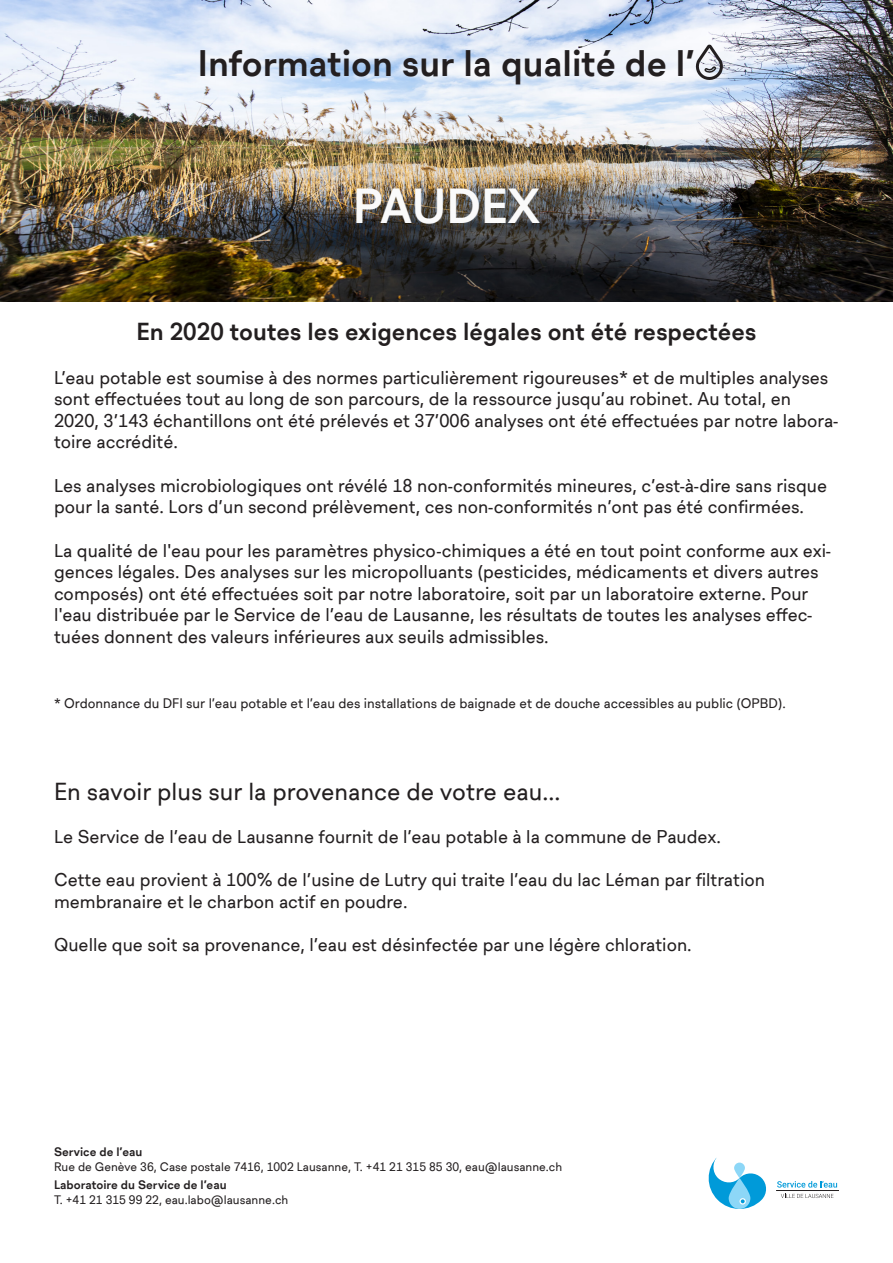
<style>
.page{position:relative;width:893px;height:1263px;background:#fff}
.page>*{position:absolute;margin:0;border:0;box-sizing:border-box;transform-origin:0 0}
.t1{font:700 48px "Lausanne";color:#fafafa}
.t2{font:700 36px "Lausanne";color:#231f20}
.t3{font:700 24px "Lausanne";color:#231f20}
.t4{font:24px "Lausanne";color:#231f20}
.t5{font:18px/21.6px "Lausanne";color:#231f20}
.t6{font:13.5px "Lausanne";color:#231f20}
.t7{font:12px "Lausanne";color:#231f20}
.t8{font:700 12px "Lausanne";color:#231f20}
</style>
<div class="page">
<svg style="left:708px;top:1158px;width:58px;height:51px"></svg>
<svg style="left:734px;top:1162px;width:11px;height:16px"></svg>
<svg style="left:777px;top:1181px;width:60px;height:6px"></svg>
<svg style="left:781px;top:1194px;width:52px;height:4px"></svg>
<hr style="left:776px;top:1190px;width:63px;height:1px;background:#231f20">
<img style="left:0;top:0;width:893px;height:301px">
<svg style="left:696px;top:42px;width:30px;height:42px"></svg>
<p class="t2" style="left:198px;top:37px;width:499px">Information sur la qualité de l’</p>
<p class="t1" style="left:353px;top:171px;width:189px">PAUDEX</p>
<p class="t3" style="left:136px;top:315px;width:621px">En 2020 toutes les exigences légales ont été respectées</p>
<p class="t5" style="left:54px;top:367px;width:785px">L’eau potable est soumise à des normes particulièrement rigoureuses* et de multiples analyses sont effectuées tout au long de son parcours, de la ressource jusqu’au robinet. Au total, en 2020, 3’143 échantillons ont été prélevés et 37’006 analyses ont été effectuées par notre labora&shy;toire accrédité.</p>
<p class="t5" style="left:54px;top:475px;width:775px">Les analyses microbiologiques ont révélé 18 non-conformités mineures, c’est-à-dire sans risque pour la santé. Lors d’un second prélèvement, ces non-conformités n’ont pas été confirmées.</p>
<p class="t5" style="left:54px;top:540px;width:778px">La qualité de l'eau pour les paramètres physico-chimiques a été en tout point conforme aux exi&shy;gences légales. Des analyses sur les micropolluants (pesticides, médicaments et divers autres composés) ont été effectuées soit par notre laboratoire, soit par un laboratoire externe. Pour l'eau distribuée par le Service de l’eau de Lausanne, les résultats de toutes les analyses effec&shy;tuées donnent des valeurs inférieures aux seuils admissibles.</p>
<p class="t6" style="left:54px;top:693px;width:733px">* Ordonnance du DFI sur l’eau potable et l’eau des installations de baignade et de douche accessibles au public (OPBD).</p>
<p class="t4" style="left:54px;top:774px;width:508px">En savoir plus sur la provenance de votre eau...</p>
<p class="t5" style="left:54px;top:827px;width:668px">Le Service de l’eau de Lausanne fournit de l’eau potable à la commune de Paudex.</p>
<p class="t5" style="left:54px;top:870px;width:712px">Cette eau provient à 100% de l’usine de Lutry qui traite l’eau du lac Léman par filtration membranaire et le charbon actif en poudre.</p>
<p class="t5" style="left:54px;top:935px;width:639px">Quelle que soit sa provenance, l’eau est désinfectée par une légère chloration.</p>
<p class="t8" style="left:54px;top:1143px;width:90px">Service de l’eau</p>
<p class="t7" style="left:54px;top:1157px;width:510px">Rue de Genève 36, Case postale 7416, 1002 Lausanne, T. +41 21 315 85 30, eau@lausanne.ch</p>
<p class="t8" style="left:54px;top:1176px;width:174px">Laboratoire du Service de l’eau</p>
<p class="t7" style="left:54px;top:1190px;width:236px">T. +41 21 315 99 22, eau.labo@lausanne.ch</p>
</div>
